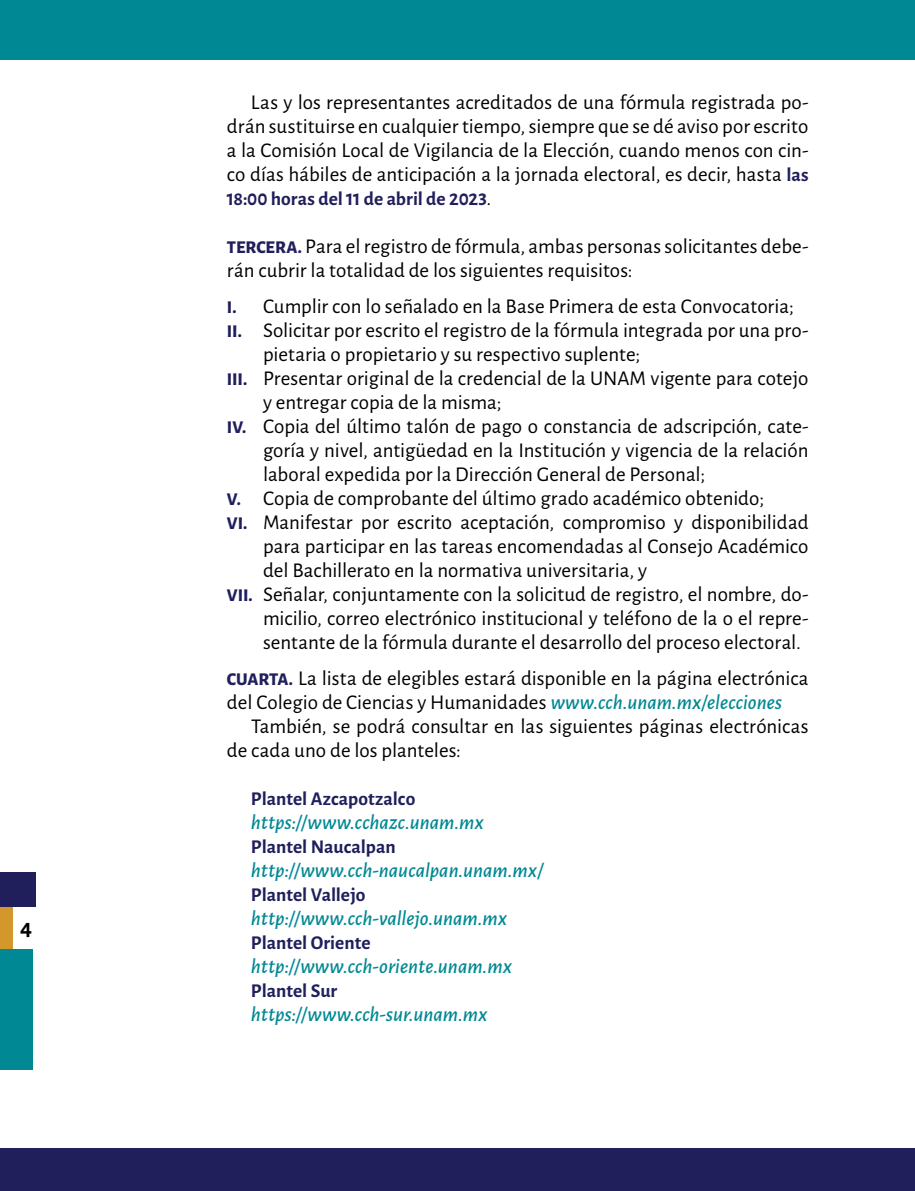
<style>
.page{position:relative;width:915px;height:1191px;background:#fff}
.page>*{position:absolute;margin:0;border:0;box-sizing:border-box;transform-origin:0 0}
.t1{font:700 24px "Alegreya Sans";color:#000}
.t2{font:21px/24px "Alegreya Sans";color:#000}
.t3{font:italic 500 21px "Alegreya Sans";color:#008994}
.t4{font:700 19.5px "Alegreya Sans";color:#201f5c}
.s1{font-weight:700;font-size:19.5px;color:#201f5c}
.s2{font-weight:400;font-size:21px;color:#000}
.s3{font-weight:800;font-size:18px;color:#201f5c}
.s4{font-weight:500;font-style:italic;color:#008994}
</style>
<div class="page">
<div style="left:0;top:895px;width:13px;height:56px;background:#d4972c"></div>
<div style="left:0;top:872px;width:35px;height:34px;background:#201f5c"></div>
<div style="left:0;top:0;width:914px;height:60px;background:#008994"></div>
<div style="left:0;top:1147px;width:914px;height:44px;background:#201f5c"></div>
<div style="left:0;top:949px;width:33px;height:120px;background:#008994"></div>
<p class="t1" style="left:20px;top:912px;width:14px">4</p>
<p class="t2" style="left:227px;top:89px;width:583px;text-align:justify;text-indent:24px">Las y los representantes acreditados de una fórmula registrada po&shy;drán sustituirse en cualquier tiempo, siempre que se dé aviso por escrito a la Comisión Local de Vigilancia de la Elección, cuando menos con cin&shy;co días hábiles de anticipación a la jornada electoral, es decir, hasta <span class="s1">las</span></p>
<p class="t4" style="left:227px;top:185px;width:266px">18:00 horas del 11 de abril de 2023<span class="s2">.</span></p>
<p class="t2" style="left:227px;top:233px;width:583px"><span class="s3">TERCERA.</span> Para el registro de fórmula, ambas personas solicitantes debe&shy;rán cubrir la totalidad de los siguientes requisitos:</p>
<p class="t2" style="left:227px;top:293px;width:568px"><span class="s3">I.</span> Cumplir con lo señalado en la Base Primera de esta Convocatoria;</p>
<p class="t2" style="left:227px;top:317px;width:583px"><span class="s3">II.</span> Solicitar por escrito el registro de la fórmula integrada por una pro-</p>
<p class="t2" style="left:263px;top:341px;width:378px">pietaria o propietario y su respectivo suplente;</p>
<p class="t2" style="left:227px;top:365px;width:583px"><span class="s3">III.</span> Presentar original de la credencial de la UNAM vigente para cotejo</p>
<p class="t2" style="left:263px;top:389px;width:240px">y entregar copia de la misma;</p>
<p class="t2" style="left:227px;top:413px;width:583px"><span class="s3">IV.</span> Copia del último talón de pago o constancia de adscripción, cate-</p>
<p class="t2" style="left:263px;top:437px;width:547px">goría y nivel, antigüedad en la Institución y vigencia de la relación</p>
<p class="t2" style="left:263px;top:461px;width:443px">laboral expedida por la Dirección General de Personal;</p>
<p class="t2" style="left:227px;top:485px;width:538px"><span class="s3">V.</span> Copia de comprobante del último grado académico obtenido;</p>
<p class="t2" style="left:227px;top:509px;width:583px"><span class="s3">VI.</span> Manifestar por escrito aceptación, compromiso y disponibilidad</p>
<p class="t2" style="left:263px;top:533px;width:547px">para participar en las tareas encomendadas al Consejo Académico</p>
<p class="t2" style="left:263px;top:557px;width:385px">del Bachillerato en la normativa universitaria, y</p>
<p class="t2" style="left:227px;top:581px;width:583px"><span class="s3">VII.</span> Señalar, conjuntamente con la solicitud de registro, el nombre, do-</p>
<p class="t2" style="left:263px;top:605px;width:547px">micilio, correo electrónico institucional y teléfono de la o el repre-</p>
<p class="t2" style="left:263px;top:629px;width:539px">sentante de la fórmula durante el desarrollo del proceso electoral.</p>
<p class="t2" style="left:227px;top:665px;width:583px"><span class="s3">CUARTA.</span> La lista de elegibles estará disponible en la página electrónica del Colegio de Ciencias y Humanidades <span class="s4">www.cch.unam.mx/elecciones</span></p>
<p class="t2" style="left:227px;top:713px;width:583px;text-indent:24px">También, se podrá consultar en las siguientes páginas electrónicas de cada uno de los planteles:</p>
<p class="t4" style="left:251px;top:785px;width:166px">Plantel Azcapotzalco</p>
<p class="t3" style="left:251px;top:808px;width:234px">https://www.cchazc.unam.mx</p>
<p class="t4" style="left:251px;top:833px;width:146px">Plantel Naucalpan</p>
<p class="t3" style="left:251px;top:856px;width:294px">http://www.cch-naucalpan.unam.mx/</p>
<p class="t4" style="left:251px;top:881px;width:116px">Plantel Vallejo</p>
<p class="t3" style="left:251px;top:904px;width:258px">http://www.cch-vallejo.unam.mx</p>
<p class="t4" style="left:251px;top:929px;width:121px">Plantel Oriente</p>
<p class="t3" style="left:251px;top:952px;width:262px">http://www.cch-oriente.unam.mx</p>
<p class="t4" style="left:251px;top:977px;width:88px">Plantel Sur</p>
<p class="t3" style="left:251px;top:1000px;width:238px">https://www.cch-sur.unam.mx</p>
</div>
